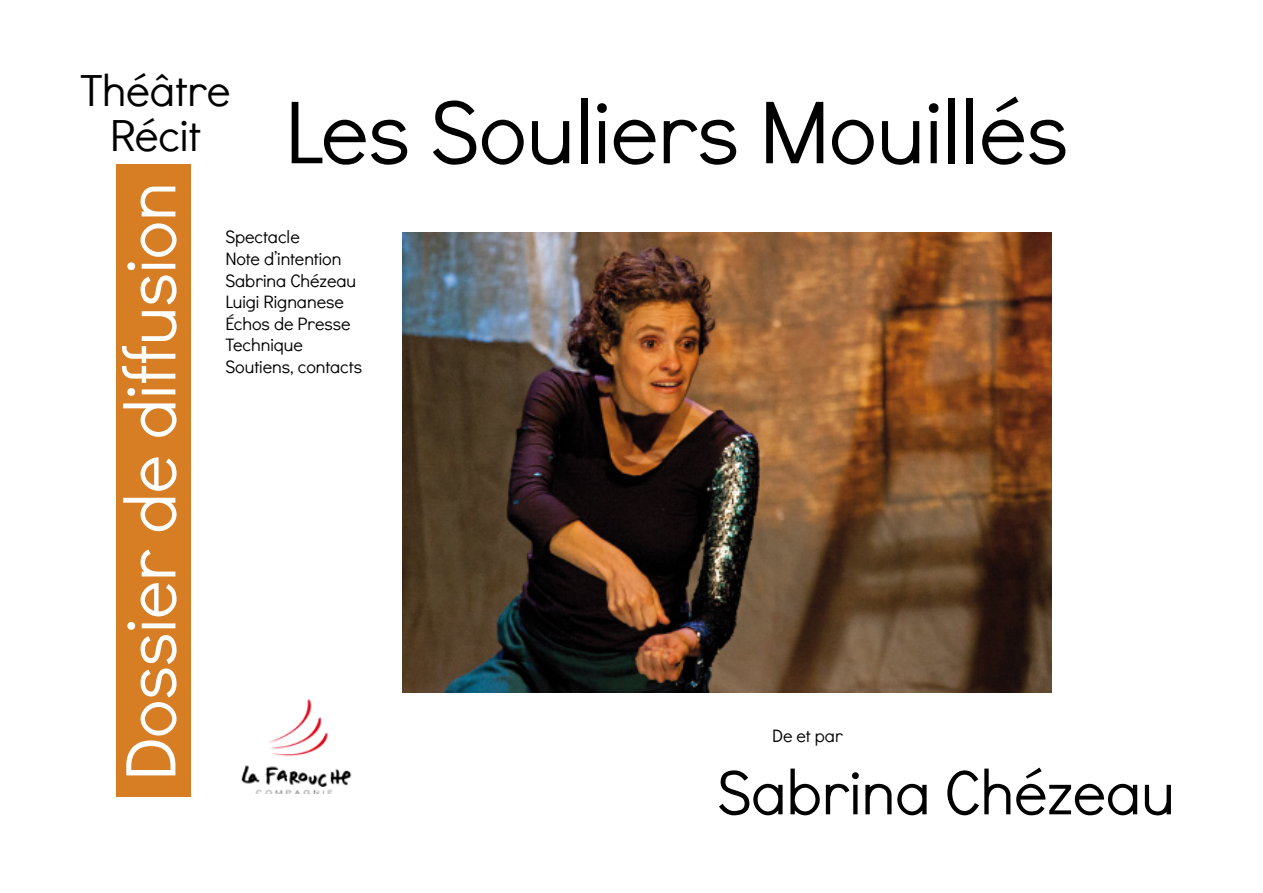
<style>
.page{position:relative;width:1263px;height:893px;background:#fff}
.page>*{position:absolute;margin:0;border:0;box-sizing:border-box;transform-origin:0 0}
.t1{font:90px "Didact Gothic";color:#000}
.t2{font:72px "Didact Gothic";color:#fff}
.t3{font:63px "Didact Gothic";color:#000}
.t4{font:45px/45px "Didact Gothic";color:#000;text-align:center}
.t5{font:18px/21.6px "Didact Gothic";color:#000}
</style>
<div class="page">
<div style="left:116px;top:164px;width:74px;height:632px;background:#d77e25"></div>
<img style="left:403px;top:233px;width:648px;height:460px">
<img style="left:241px;top:699px;width:111px;height:94px">
<p class="t4" style="left:80px;top:66px;width:152px">Théâtre<br>Récit</p>
<p class="t1" style="left:285px;top:69px;width:785px">Les Souliers Mouillés</p>
<p class="t2" style="left:100px;top:781px;width:600px;rotate:-90deg">Dossier de diffusion</p>
<p class="t5" style="left:225px;top:226px;width:138px">Spectacle<br>Note d’intention<br>Sabrina Chézeau<br>Luigi Rignanese<br>Échos de Presse<br>Technique<br>Soutiens, contacts</p>
<p class="t5" style="left:772px;top:724px;width:72px">De et par</p>
<p class="t3" style="left:717px;top:748px;width:459px">Sabrina Chézeau</p>
</div>
